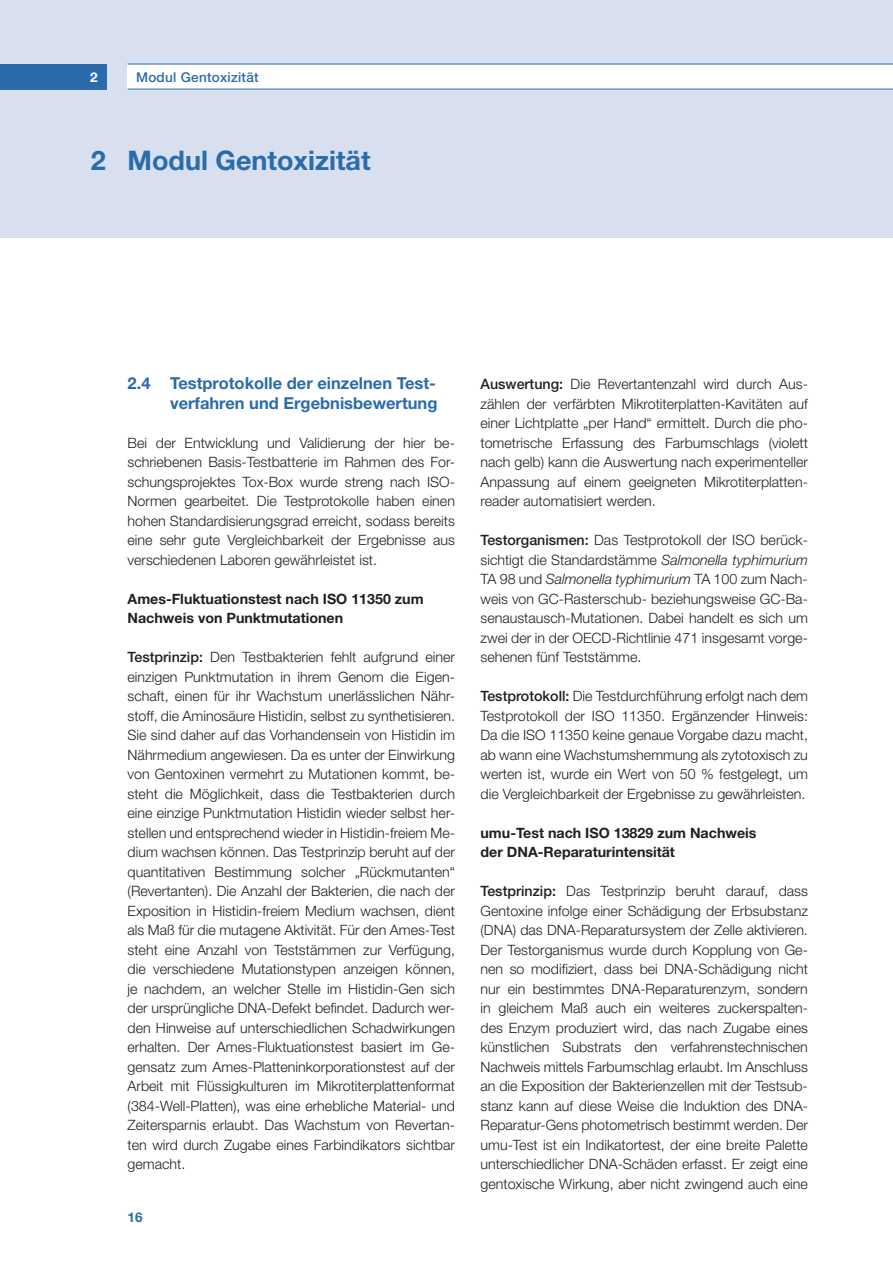
<style>
.page{position:relative;width:893px;height:1263px;background:#fff}
.page>*{position:absolute;margin:0;border:0;box-sizing:border-box;transform-origin:0 0}
.t1{font:700 27px "Helvetica Neue";color:#2a6cab}
.t2{font:700 16.5px/19.5px "Helvetica Neue";color:#2a6cab;text-align:right}
.t3{font:300 14.25px/19.5px "Helvetica Neue";color:#231f20;text-align:justify}
.t4{font:700 14.25px/19.5px "Helvetica Neue";color:#231f20}
.t5{font:500 13.5px "Helvetica Neue";letter-spacing:.02em;color:#2a6cab}
.t6{font:700 13.5px "Helvetica Neue";color:#2a6cab}
.t7{font:700 13.5px "Helvetica Neue";color:#fff}
.s1{font-weight:500}
.s2{font-style:italic}
</style>
<div class="page">
<div style="left:0;top:0;width:893px;height:238px;background:#d8dfef"></div>
<div style="left:128px;top:64px;width:765px;height:25px;background:#fff"></div>
<hr style="left:128px;top:64px;width:765px;height:1px;background:#2a6cab">
<hr style="left:128px;top:89px;width:765px;height:1px;background:#2a6cab">
<div style="left:0;top:64px;width:106px;height:25px;background:#2a6cab"></div>
<p class="t7" style="left:90px;top:69px;width:9px">2</p>
<p class="t5" style="left:136px;top:69px;width:124px">Modul Gentoxizität</p>
<h1 class="t1" style="left:91px;top:144px;width:281px">2 Modul Gentoxizität</h1>
<p class="t2" style="left:128px;top:373px;width:311px">2.4 Testprotokolle der einzelnen Test&shy;verfahren und Ergebnisbewertung</p>
<p class="t3" style="left:128px;top:433px;width:329px">Bei der Entwicklung und Validierung der hier be&shy;schriebenen Basis-Testbatterie im Rahmen des For&shy;schungsprojektes Tox-Box wurde streng nach ISO-Normen gearbeitet. Die Testprotokolle haben einen hohen Standardisierungsgrad erreicht, sodass bereits eine sehr gute Vergleichbarkeit der Ergebnisse aus verschiedenen Laboren gewährleistet ist.</p>
<p class="t4" style="left:128px;top:589px;width:298px">Ames-Fluktuationstest nach ISO 11350 zum<br>Nachweis von Punktmutationen</p>
<p class="t3" style="left:128px;top:647px;width:329px"><span class="s1">Testprinzip:</span> Den Testbakterien fehlt aufgrund einer einzigen Punktmutation in ihrem Genom die Eigen&shy;schaft, einen für ihr Wachstum unerlässlichen Nähr&shy;stoff, die Aminosäure Histidin, selbst zu synthetisieren.<br>Sie sind daher auf das Vorhandensein von Histidin im Nährmedium angewiesen. Da es unter der Einwirkung von Gentoxinen vermehrt zu Mutationen kommt, be&shy;steht die Möglichkeit, dass die Testbakterien durch eine einzige Punktmutation Histidin wieder selbst her&shy;stellen und entsprechend wieder in Histidin-freiem Me&shy;dium wachsen können. Das Testprinzip beruht auf der quantitativen Bestimmung solcher „Rückmutanten“ (Revertanten). Die Anzahl der Bakterien, die nach der Exposition in Histidin-freiem Medium wachsen, dient als Maß für die mutagene Aktivität. Für den Ames-Test steht eine Anzahl von Teststämmen zur Verfügung, die verschiedene Mutationstypen anzeigen können, je nachdem, an welcher Stelle im Histidin-Gen sich der ursprüngliche DNA-Defekt befindet. Dadurch wer&shy;den Hinweise auf unterschiedlichen Schadwirkungen erhalten. Der Ames-Fluktuationstest basiert im Ge&shy;gensatz zum Ames-Platteninkorporationstest auf der Arbeit mit Flüssigkulturen im Mikrotiterplattenformat (384-Well-Platten), was eine erhebliche Material- und Zeitersparnis erlaubt. Das Wachstum von Revertan&shy;ten wird durch Zugabe eines Farbindikators sichtbar gemacht.</p>
<p class="t6" style="left:128px;top:1208px;width:17px">16</p>
<p class="t3" style="left:480px;top:374px;width:329px"><span class="s1">Auswertung:</span> Die Revertantenzahl wird durch Aus&shy;zählen der verfärbten Mikrotiterplatten-Kavitäten auf einer Lichtplatte „per Hand“ ermittelt. Durch die pho&shy;tometrische Erfassung des Farbumschlags (violett nach gelb) kann die Auswertung nach experimenteller Anpassung auf einem geeigneten Mikrotiterplatten&shy;reader automatisiert werden.</p>
<p class="t3" style="left:480px;top:530px;width:329px"><span class="s1">Testorganismen:</span> Das Testprotokoll der ISO berück&shy;sichtigt die Standardstämme <span class="s2">Salmonella typhimurium </span>TA 98 und <span class="s2">Salmonella typhimurium</span> TA 100 zum Nach&shy;weis von GC-Rasterschub- beziehungsweise GC-Ba&shy;senaustausch-Mutationen. Dabei handelt es sich um zwei der in der OECD-Richtlinie 471 insgesamt vorge&shy;sehenen fünf Teststämme.</p>
<p class="t3" style="left:480px;top:686px;width:329px"><span class="s1">Testprotokoll:</span> Die Testdurchführung erfolgt nach dem Testprotokoll der ISO 11350. Ergänzender Hinweis:<br>Da die ISO 11350 keine genaue Vorgabe dazu macht, ab wann eine Wachstumshemmung als zytotoxisch zu werten ist, wurde ein Wert von 50 % festgelegt, um die Vergleichbarkeit der Ergebnisse zu gewährleisten.</p>
<p class="t4" style="left:480px;top:822px;width:278px">umu-Test nach ISO 13829 zum Nachweis der DNA-Reparaturintensität</p>
<p class="t3" style="left:480px;top:881px;width:329px"><span class="s1">Testprinzip:</span> Das Testprinzip beruht darauf, dass Gentoxine infolge einer Schädigung der Erbsubstanz (DNA) das DNA-Reparatursystem der Zelle aktivieren.<br>Der Testorganismus wurde durch Kopplung von Ge&shy;nen so modifiziert, dass bei DNA-Schädigung nicht nur ein bestimmtes DNA-Reparaturenzym, sondern in gleichem Maß auch ein weiteres zuckerspalten&shy;des Enzym produziert wird, das nach Zugabe eines künstlichen Substrats den verfahrenstechnischen Nachweis mittels Farbumschlag erlaubt. Im Anschluss an die Exposition der Bakterienzellen mit der Testsub&shy;stanz kann auf diese Weise die Induktion des DNA-Reparatur-Gens photometrisch bestimmt werden. Der umu-Test ist ein Indikatortest, der eine breite Palette unterschiedlicher DNA-Schäden erfasst. Er zeigt eine gentoxische Wirkung, aber nicht zwingend auch eine</p>
</div>
